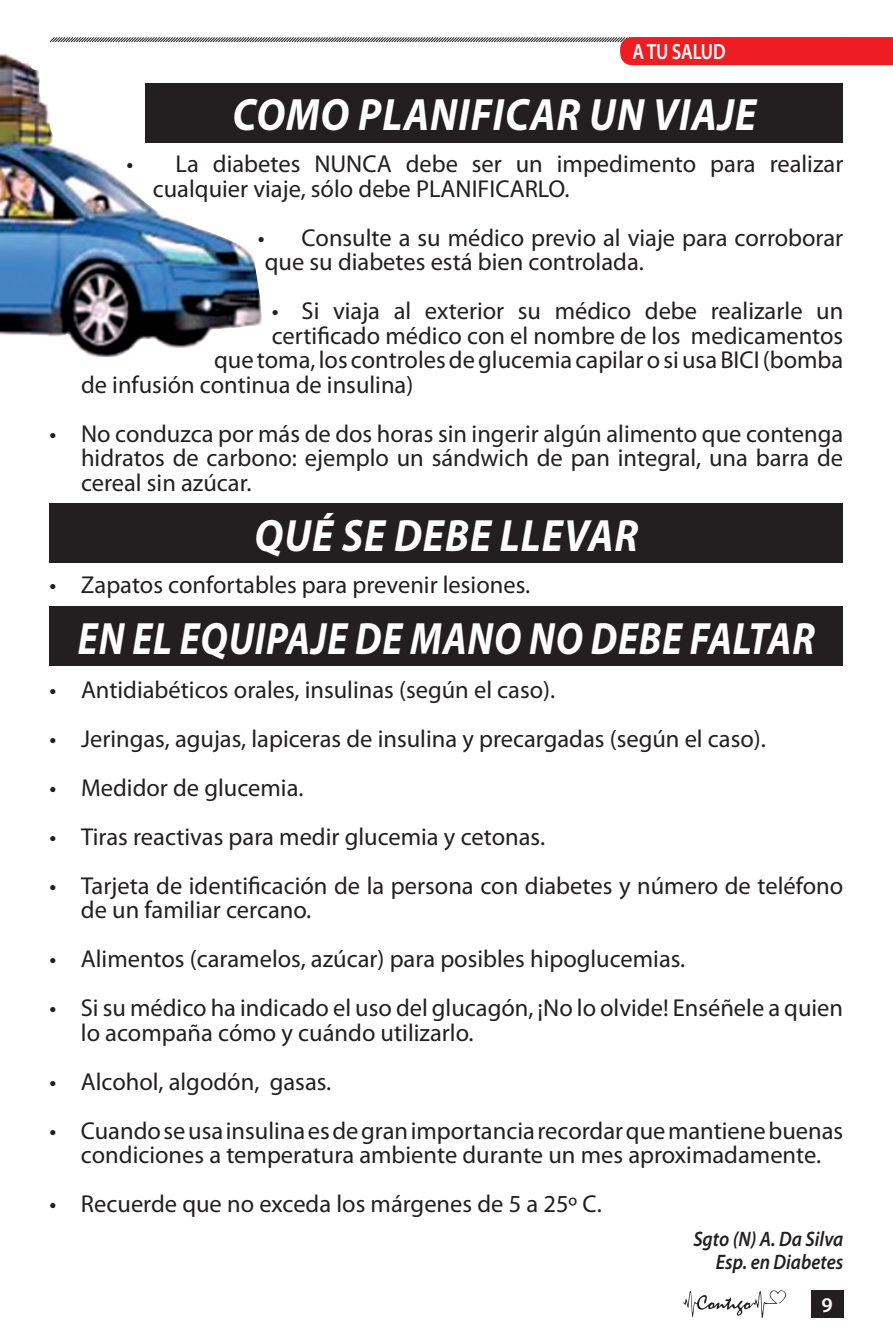
<style>
.page{position:relative;width:893px;height:1340px;background:#fff}
.page>*{position:absolute;margin:0;border:0;box-sizing:border-box;transform-origin:0 0}
.t1{font:italic 700 45.5px "Myriad Pro";letter-spacing:.025em;color:#fff;scale:.9 1}
.t2{font:italic 700 45.5px "Myriad Pro";letter-spacing:.025em;color:#fff;scale:.85 1}
.t3{font:24.5px/24.5px "Myriad Pro";color:#231f20}
.t4{font:600 22.05px "Myriad Pro";letter-spacing:-.01em;color:#fff;scale:.83 1}
.t5{font:italic 600 21px/22.8px "Myriad Pro";color:#231f20;text-align:right;scale:.9 1}
.t6{font:600 21px "Myriad Pro";color:#fff}
</style>
<div class="page">
<div style="left:811px;top:1290px;width:32px;height:28px;background:#231f20"></div>
<svg style="left:683px;top:1290px;width:103px;height:28px"></svg>
<svg style="left:49px;top:37px;width:844px;height:28px"></svg>
<div style="left:146px;top:83px;width:697px;height:60px;background:#231f20"></div>
<div style="left:50px;top:503px;width:793px;height:60px;background:#231f20"></div>
<div style="left:50px;top:606px;width:793px;height:60px;background:#231f20"></div>
<img style="left:0;top:54px;width:262px;height:303px">
<p class="t4" style="left:632px;top:38px;width:114px">A TU SALUD</p>
<h1 class="t1" style="left:232px;top:85px;width:584px">COMO PLANIFICAR UN VIAJE</h1>
<p class="t3" style="left:153px;top:151px;width:692px;text-indent:-26px">• La diabetes NUNCA debe ser un impedimento para realizar cualquier viaje, sólo debe PLANIFICARLO.</p>
<p class="t3" style="left:258px;top:225px;width:587px">• Consulte a su médico previo al viaje para corroborar que su diabetes está bien controlada.</p>
<p class="t3" style="left:272px;top:298px;width:573px">• Si viaja al exterior su médico debe realizarle un</p>
<p class="t3" style="left:272px;top:323px;width:573px">certificado médico con el nombre de los medicamentos</p>
<p class="t3" style="left:214px;top:347px;width:631px">que toma, los controles de glucemia capilar o si usa BICI (bomba</p>
<p class="t3" style="left:81px;top:372px;width:334px">de infusión continua de insulina)</p>
<p class="t3" style="left:81px;top:421px;width:764px;text-align:justify;text-indent:-32px">• No conduzca por más de dos horas sin ingerir algún alimento que contenga hidratos de carbono: ejemplo un sándwich de pan integral, una barra de cereal sin azúcar.</p>
<h1 class="t1" style="left:255px;top:505px;width:428px">QUÉ SE DEBE LLEVAR</h1>
<p class="t3" style="left:49px;top:571px;width:482px">• Zapatos confortables para prevenir lesiones.</p>
<h1 class="t2" style="left:78px;top:608px;width:869px">EN EL EQUIPAJE DE MANO NO DEBE FALTAR</h1>
<p class="t3" style="left:50px;top:676px;width:507px">• Antidiabéticos orales, insulinas (según el caso).</p>
<p class="t3" style="left:50px;top:725px;width:718px">• Jeringas, agujas, lapiceras de insulina y precargadas (según el caso).</p>
<p class="t3" style="left:50px;top:774px;width:256px">• Medidor de glucemia.</p>
<p class="t3" style="left:50px;top:823px;width:497px">• Tiras reactivas para medir glucemia y cetonas.</p>
<p class="t3" style="left:81px;top:872px;width:764px;text-indent:-31px">• Tarjeta de identificación de la persona con diabetes y número de teléfono de un familiar cercano.</p>
<p class="t3" style="left:49px;top:946px;width:637px">• Alimentos (caramelos, azúcar) para posibles hipoglucemias.</p>
<p class="t3" style="left:81px;top:995px;width:764px;text-indent:-31px">• Si su médico ha indicado el uso del glucagón, ¡No lo olvide! Enséñele a quien lo acompaña cómo y cuándo utilizarlo.</p>
<p class="t3" style="left:49px;top:1068px;width:283px">• Alcohol, algodón, gasas.</p>
<p class="t3" style="left:49px;top:1117px;width:795px;text-align:center">• Cuandoseusainsulinaesdegranimportanciarecordarquemantienebuenas condiciones a temperatura ambiente durante un mes aproximadamente.</p>
<p class="t3" style="left:49px;top:1191px;width:554px">• Recuerde que no exceda los márgenes de 5 a 25º C.</p>
<p class="t5" style="left:693px;top:1226px;width:168px">Sgto (N) A. Da Silva<br>Esp. en Diabetes</p>
<p class="t6" style="left:821px;top:1291px;width:13px">9</p>
</div>
